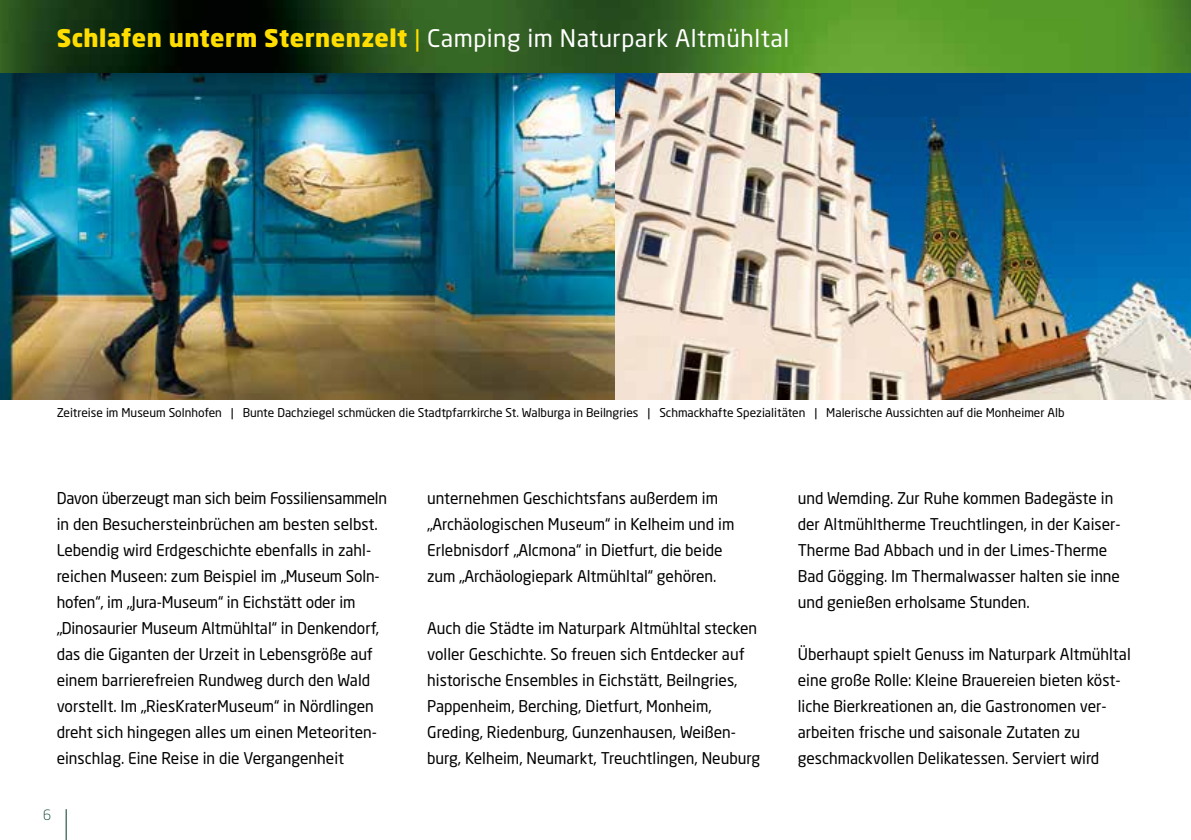
<style>
.page{position:relative;width:1191px;height:840px;background:#fff}
.page>*{position:absolute;margin:0;border:0;box-sizing:border-box;transform-origin:0 0}
.t1{font:24px "Neo Sans Std";letter-spacing:.02em;color:#fff}
.t2{font:16px/26px "Neo Sans Std";color:#000}
.t3{font:300 14px "Neo Sans Std";color:#003a29}
.t4{font:12px "Neo Sans Std";color:#000}
.s1{font-weight:900;color:#fd0}
.s2{color:#fd0}
</style>
<div class="page">
<img style="left:0;top:0;width:1191px;height:73px">
<img style="left:0;top:73px;width:616px;height:326px">
<img style="left:616px;top:73px;width:575px;height:326px">
<hr style="left:66px;top:808px;width:1px;height:31px;background:#003a29">
<h1 class="t1" style="left:57px;top:23px;width:734px"><span class="s1">Schlafen unterm Sternenzelt</span> <span class="s2">|</span> Camping im Naturpark Altmühltal</h1>
<p class="t4" style="left:57px;top:405px;width:1009px">Zeitreise im Museum Solnhofen | Bunte Dachziegel schmücken die Stadtpfarrkirche St. Walburga in Beilngries | Schmackhafte Spezialitäten | Malerische Aussichten auf die Monheimer Alb</p>
<p class="t2" style="left:57px;top:484px;width:332px">Davon überzeugt man sich beim Fossiliensammeln in den Besuchersteinbrüchen am besten selbst.<br>Lebendig wird Erdgeschichte ebenfalls in zahl&shy;reichen Museen: zum Beispiel im „Museum Soln&shy;hofen“, im „Jura-Museum“ in Eichstätt oder im „Dinosaurier Museum Altmühltal“ in Denkendorf, das die Giganten der Urzeit in Lebensgröße auf einem barrierefreien Rundweg durch den Wald vorstellt. Im „RiesKraterMuseum“ in Nördlingen dreht sich hingegen alles um einen Meteoriten&shy;einschlag. Eine Reise in die Vergangenheit</p>
<p class="t3" style="left:43px;top:806px;width:10px">6</p>
<p class="t2" style="left:427px;top:484px;width:309px">unternehmen Geschichtsfans außerdem im „Archäologischen Museum“ in Kelheim und im Erlebnisdorf „Alcmona“ in Dietfurt, die beide zum „Archäologiepark Altmühltal“ gehören.</p>
<p class="t2" style="left:427px;top:614px;width:334px">Auch die Städte im Naturpark Altmühltal stecken voller Geschichte. So freuen sich Entdecker auf historische Ensembles in Eichstätt, Beilngries, Pappenheim, Berching, Dietfurt, Monheim, Greding, Riedenburg, Gunzenhausen, Weißen&shy;burg, Kelheim, Neumarkt, Treuchtlingen, Neuburg</p>
<p class="t2" style="left:797px;top:484px;width:324px">und Wemding. Zur Ruhe kommen Badegäste in der Altmühltherme Treuchtlingen, in der Kaiser-Therme Bad Abbach und in der Limes-Therme Bad Gögging. Im Thermalwasser halten sie inne und genießen erholsame Stunden.</p>
<p class="t2" style="left:797px;top:640px;width:334px">Überhaupt spielt Genuss im Naturpark Altmühltal eine große Rolle: Kleine Brauereien bieten köst&shy;liche Bierkreationen an, die Gastronomen ver&shy;arbeiten frische und saisonale Zutaten zu geschmackvollen Delikatessen. Serviert wird</p>
</div>
